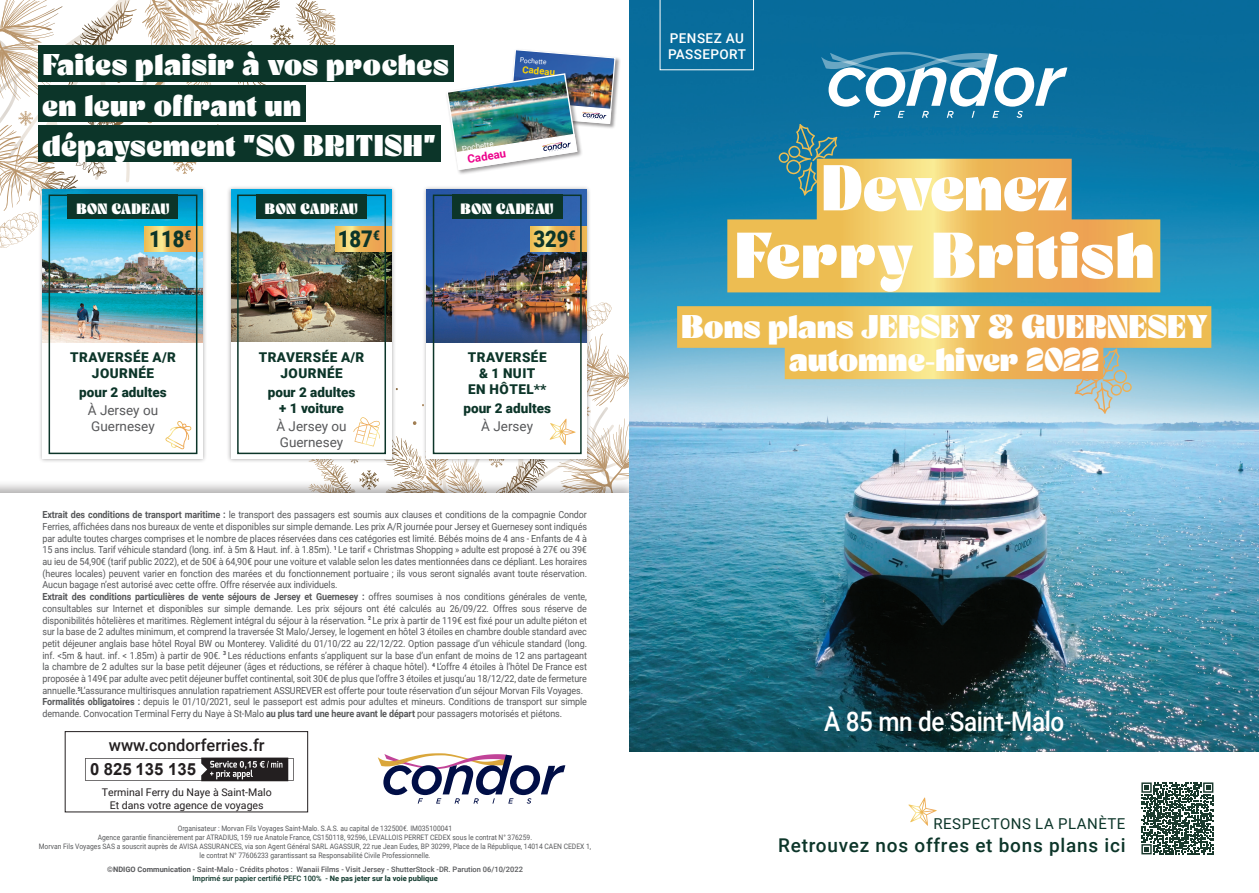
<style>
.page{position:relative;width:1259px;height:893px;background:#fff}
.page>*{position:absolute;margin:0;border:0;box-sizing:border-box;transform-origin:0 0}
.t1{font:800 64.65px "Brule";letter-spacing:.03em;color:#fff}
.t2{font:800 64.65px "Brule";letter-spacing:.01em;color:#fff}
.t3{font:800 32.85px "Brule";letter-spacing:.01em;color:#fff}
.t4{font:800 30px "Brule";letter-spacing:.03em;color:#fff}
.t5{font:500 27px "Roboto";letter-spacing:-.015em;color:#fff;scale:.9 1}
.t6{font:900 22.95px "Roboto";color:#0c3529;scale:.88 1}
.t7{font:500 18.9px "Roboto";letter-spacing:.04em;color:#0c3529}
.t8{font:700 16.65px "Arial";color:#231f20}
.t9{font:500 16.5px "Roboto";color:#231f20}
.t10{font:800 15px "Brule";letter-spacing:.03em;color:#fff}
.t11{font:15px "Roboto";letter-spacing:.035em;color:#0c3529}
.t12{font:900 13.5px/16.2px "Roboto";letter-spacing:.035em;color:#0c3529;text-align:center}
.t13{font:900 13.5px/16.2px "Roboto";color:#0c3529;text-align:center}
.t14{font:13.5px/16.2px "Roboto";color:#57585a}
.t15{font:500 13.5px/16.2px "Roboto";letter-spacing:.03em;color:#fff}
.t16{font:700 11.4px "Roboto";color:#ed028c}
.t17{font:10.5px "Roboto";color:#231f20}
.t18{font:9.75px/11.7px "Roboto";letter-spacing:-.01em;color:#57585a;text-align:justify;scale:.92 1}
.t19{font:700 9.6px "Roboto";color:#fed304}
.t20{font:8.1px "Roboto";color:#fff}
.t21{font:7.5px/9px "Roboto";color:#57585a;text-align:center;scale:.9 1}
.t22{font:500 7.5px "Roboto";color:#57585a}
.t23{font:500 7.5px "Roboto";color:#0c3529}
.t24{font:6.75px "Roboto";color:#fff}
.s1{font-weight:700}
</style>
<div class="page">
<svg style="left:0;top:0;width:335px;height:248px"></svg>
<img style="left:629px;top:0;width:630px;height:752px">
<svg style="left:821px;top:52px;width:246px;height:66px"></svg>
<div style="left:65px;top:731px;width:243px;height:81px;border:1px solid #231f20"></div>
<svg style="left:378px;top:753px;width:187px;height:51px"></svg>
<svg style="left:85px;top:758px;width:209px;height:23px"></svg>
<div style="left:659px;top:0;width:95px;height:70px;background:#086c9b"></div>
<div style="left:38px;top:45px;width:416px;height:36px;background:#0c3529"></div>
<div style="left:38px;top:85px;width:268px;height:37px;background:#0c3529"></div>
<div style="left:38px;top:125px;width:403px;height:37px;background:#0c3529"></div>
<div style="left:508px;top:48px;width:113px;height:81px;background:#231f20;opacity:.45"></div>
<div style="left:445px;top:72px;width:138px;height:104px;background:#231f20;opacity:.45"></div>
<img style="left:445px;top:48px;width:171px;height:123px">
<div style="left:38px;top:185px;width:169px;height:279px;background:#231f20;opacity:.4"></div>
<div style="left:43px;top:190px;width:160px;height:269px;background:#fff"></div>
<img style="left:43px;top:190px;width:160px;height:152px">
<div style="left:67px;top:195px;width:111px;height:24px;background:#0c3529"></div>
<svg style="left:145px;top:226px;width:58px;height:25px"></svg>
<div style="left:49px;top:195px;width:148px;height:259px;border:2px solid #0c3529"></div>
<svg style="left:165px;top:421px;width:26px;height:28px"></svg>
<div style="left:226px;top:185px;width:170px;height:279px;background:#231f20;opacity:.4"></div>
<div style="left:231px;top:190px;width:160px;height:269px;background:#fff"></div>
<img style="left:231px;top:190px;width:160px;height:152px">
<div style="left:422px;top:185px;width:169px;height:279px;background:#231f20;opacity:.4"></div>
<img style="left:427px;top:190px;width:160px;height:113px">
<div style="left:256px;top:195px;width:111px;height:24px;background:#0c3529"></div>
<div style="left:451px;top:195px;width:111px;height:24px;background:#0c3529"></div>
<svg style="left:335px;top:226px;width:56px;height:25px"></svg>
<svg style="left:531px;top:226px;width:56px;height:25px"></svg>
<div style="left:237px;top:195px;width:149px;height:259px;border:2px solid #0c3529"></div>
<div style="left:433px;top:195px;width:148px;height:259px;border:2px solid #0c3529"></div>
<svg style="left:305px;top:303px;width:325px;height:191px"></svg>
<svg style="left:908px;top:797px;width:28px;height:29px"></svg>
<div style="left:1138px;top:779px;width:78px;height:78px;background:linear-gradient(to right,#fff,#fff)"></div>
<svg style="left:1141px;top:782px;width:72px;height:72px"></svg>
<svg style="left:1074px;top:379px;width:58px;height:35px;background:#baccc9"></svg>
<svg style="left:778px;top:124px;width:59px;height:35px;background:#368193"></svg>
<svg style="left:677px;top:159px;width:534px;height:220px;background:#aeaf7c"></svg>
<p class="t4" style="left:43px;top:45px;width:408px">Faites plaisir à vos proches</p>
<p class="t4" style="left:43px;top:85px;width:260px">en leur offrant un</p>
<p class="t4" style="left:43px;top:125px;width:395px">dépaysement "SO BRITISH"</p>
<p class="t20" style="left:461px;top:143px;width:33px;rotate:-9deg">Pochette</p>
<p class="t16" style="left:466px;top:151px;width:40px;rotate:-9deg">Cadeau</p>
<p class="t24" style="left:520px;top:55px;width:28px;rotate:5deg">Pochette</p>
<p class="t19" style="left:523px;top:63px;width:34px;rotate:5deg">Cadeau</p>
<p class="t10" style="left:76px;top:199px;width:95px">BON CADEAU</p>
<p class="t6" style="left:149px;top:223px;width:49px">118<sup>€</sup></p>
<p class="t12" style="left:70px;top:349px;width:107px">TRAVERSÉE A/R<br>JOURNÉE</p>
<p class="t13" style="left:79px;top:383px;width:89px">pour 2 adultes</p>
<p class="t14" style="left:88px;top:401px;width:72px">À Jersey ou<br>Guernesey</p>
<p class="t10" style="left:265px;top:199px;width:95px">BON CADEAU</p>
<p class="t10" style="left:460px;top:199px;width:95px">BON CADEAU</p>
<p class="t6" style="left:338px;top:223px;width:49px">187<sup>€</sup></p>
<p class="t6" style="left:533px;top:223px;width:49px">329<sup>€</sup></p>
<p class="t12" style="left:259px;top:349px;width:107px">TRAVERSÉE A/R<br>JOURNÉE</p>
<p class="t13" style="left:268px;top:383px;width:89px">pour 2 adultes + 1 voiture</p>
<p class="t14" style="left:276px;top:418px;width:72px">À Jersey ou<br>Guernesey</p>
<p class="t12" style="left:468px;top:349px;width:80px">TRAVERSÉE &amp; 1 NUIT<br>EN HÔTEL**</p>
<p class="t13" style="left:463px;top:399px;width:89px">pour 2 adultes</p>
<p class="t14" style="left:481px;top:418px;width:53px">À Jersey</p>
<p class="t18" style="left:43px;top:509px;width:593px"><span class="s1">Extrait des conditions de transport maritime :</span> le transport des passagers est soumis aux clauses et conditions de la compagnie Condor Ferries, affichées dans nos bureaux de vente et disponibles sur simple demande. Les prix A/R journée pour Jersey et Guernesey sont indiqués par adulte toutes charges comprises et le nombre de places réservées dans ces catégories est limité. Bébés moins de 4 ans - Enfants de 4 à 15 ans inclus. Tarif véhicule standard (long. inf. à 5m &amp; Haut. inf. à 1.85m). <sup>1</sup> Le tarif « Christmas Shopping » adulte est proposé à 27€ ou 39€ au ieu de 54,90€ (tarif public 2022), et de 50€ à 64,90€ pour une voiture et valable selon les dates mentionnées dans ce dépliant. Les horaires (heures locales) peuvent varier en fonction des marées et du fonctionnement portuaire ; ils vous seront signalés avant toute réservation.<br>Aucun bagage n’est autorisé avec cette offre. Offre réservée aux individuels.</p>
<p class="t18" style="left:43px;top:590px;width:593px"><span class="s1">Extrait des conditions particulières de vente séjours de Jersey et Guernesey :</span> offres soumises à nos conditions générales de vente, consultables sur Internet et disponibles sur simple demande. Les prix séjours ont été calculés au 26/09/22. Offres sous réserve de disponibilités hôtelières et maritimes. Règlement intégral du séjour à la réservation. <sup>2</sup> Le prix à partir de 119€ est fixé pour un adulte piéton et sur la base de 2 adultes minimum, et comprend la traversée St Malo/Jersey, le logement en hôtel 3 étoiles en chambre double standard avec petit déjeuner anglais base hôtel Royal BW ou Monterey. Validité du 01/10/22 au 22/12/22. Option passage d’un véhicule standard (long. inf. &lt;5m &amp; haut. inf. &lt; 1.85m) à partir de 90€. <sup>3</sup> Les réductions enfants s’appliquent sur la base d’un enfant de moins de 12 ans partageant la chambre de 2 adultes sur la base petit déjeuner (âges et réductions, se référer à chaque hôtel). <sup>4</sup> L’offre 4 étoiles à l’hôtel De France est proposée à 149€ par adulte avec petit déjeuner buffet continental, soit 30€ de plus que l’offre 3 étoiles et jusqu’au 18/12/22, date de fermeture annuelle.<sup>5</sup>L’assurance multirisques annulation rapatriement ASSUREVER est offerte pour toute réservation d’un séjour Morvan Fils Voyages.</p>
<p class="t18" style="left:43px;top:696px;width:593px"><span class="s1">Formalités obligatoires :</span> depuis le 01/10/2021, seul le passeport est admis pour adultes et mineurs. Conditions de transport sur simple demande. Convocation Terminal Ferry du Naye à St-Malo <span class="s1">au plus tard une heure avant le départ</span> pour passagers motorisés et piétons.</p>
<p class="t9" style="left:109px;top:734px;width:157px">www.condorferries.fr</p>
<p class="t8" style="left:90px;top:758px;width:107px">0 825 135 135</p>
<p class="t17" style="left:102px;top:785px;width:171px">Terminal Ferry du Naye à Saint-Malo</p>
<p class="t17" style="left:110px;top:798px;width:155px">Et dans votre agence de voyages</p>
<p class="t21" style="left:178px;top:823px;width:306px">Organisateur : Morvan Fils Voyages Saint-Malo. S.A.S. au capital de 132500€. IM035100041</p>
<p class="t21" style="left:98px;top:832px;width:484px">Agence garantie financièrement par ATRADIUS, 159 rue Anatole France, CS150118, 92596, LEVALLOIS PERRET CEDEX sous le contrat N° 376259.</p>
<p class="t21" style="left:39px;top:841px;width:615px">Morvan Fils Voyages SAS a souscrit auprès de AVISA ASSURANCES, via son Agent Général SARL AGASSUR, 22 rue Jean Eudes, BP 30299, Place de la République, 14014 CAEN CEDEX 1, le contrat N° 77606233 garantissant sa Responsabilité Civile Professionnelle.</p>
<p class="t22" style="left:107px;top:864px;width:417px">©<span class="s1">NDIGO Communication</span> - Saint-Malo - Crédits photos : Wanaii Films - Visit Jersey - ShutterStock -DR. Parution 06/10/2022</p>
<p class="t23" style="left:192px;top:873px;width:247px">Imprimé sur papier certifié PEFC 100% - <span class="s1">Ne pas jeter sur la voie publique</span></p>
<p class="t15" style="left:668px;top:30px;width:79px">PENSEZ AU<br>PASSEPORT</p>
<p class="t2" style="left:821px;top:144px;width:248px">Devenez</p>
<p class="t1" style="left:734px;top:212px;width:421px">Ferry British</p>
<p class="t3" style="left:681px;top:305px;width:528px">Bons plans JERSEY &amp; GUERNESEY</p>
<p class="t3" style="left:789px;top:338px;width:312px">automne-hiver 2022</p>
<p class="t5" style="left:824px;top:703px;width:268px">À 85 mn de Saint-Malo</p>
<p class="t11" style="left:933px;top:813px;width:193px">RESPECTONS LA PLANÈTE</p>
<p class="t7" style="left:778px;top:832px;width:349px">Retrouvez nos offres et bons plans ici</p>
</div>
